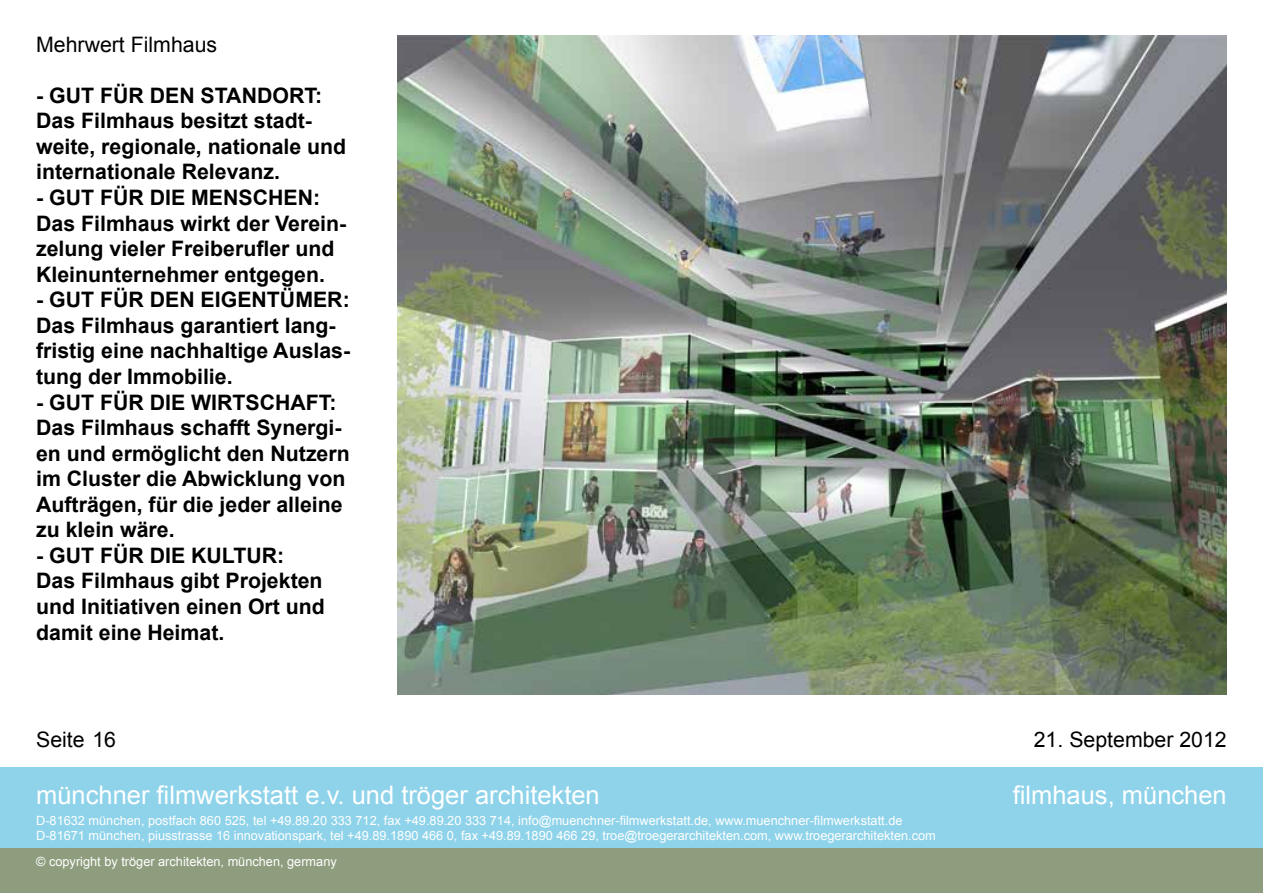
<style>
.page{position:relative;width:1263px;height:893px;background:#fff}
.page>*{position:absolute;margin:0;border:0;box-sizing:border-box;transform-origin:0 0}
.t1{font:25.5px "Arial";color:#fff}
.t2{font:700 21.3px/25.5px "Arial";color:#000}
.t3{font:21.3px "Arial";color:#000}
.t4{font:12.75px/15.3px "Arial";color:#fff}
</style>
<div class="page">
<img style="left:398px;top:36px;width:829px;height:659px">
<div style="left:0;top:767px;width:1263px;height:81px;background:#8ed3ea"></div>
<div style="left:0;top:848px;width:1263px;height:45px;background:#8d9d7d"></div>
<p class="t3" style="left:36px;top:30px;width:183px">Mehrwert Filmhaus</p>
<p class="t2" style="left:36px;top:83px;width:312px">- GUT FÜR DEN STANDORT:<br>Das Filmhaus besitzt stadt&shy;weite, regionale, nationale und internationale Relevanz.</p>
<p class="t2" style="left:36px;top:185px;width:312px">- GUT FÜR DIE MENSCHEN:<br>Das Filmhaus wirkt der Verein&shy;zelung vieler Freiberufler und<br>Kleinunternehmer entgegen.</p>
<p class="t2" style="left:36px;top:288px;width:316px">- GUT FÜR DEN EIGENTÜMER:<br>Das Filmhaus garantiert lang&shy;fristig eine nachhaltige Auslas&shy;tung der Immobilie.</p>
<p class="t2" style="left:36px;top:390px;width:315px">- GUT FÜR DIE WIRTSCHAFT:<br>Das Filmhaus schafft Synergi&shy;en und ermöglicht den Nutzern im Cluster die Abwicklung von<br>Aufträgen, für die jeder alleine zu klein wäre.</p>
<p class="t2" style="left:36px;top:543px;width:290px">- GUT FÜR DIE KULTUR:<br>Das Filmhaus gibt Projekten und Initiativen einen Ort und damit eine Heimat.</p>
<p class="t3" style="left:36px;top:726px;width:81px">Seite 16</p>
<p class="t1" style="left:36px;top:778px;width:565px">münchner filmwerkstatt e.v. und tröger architekten</p>
<p class="t4" style="left:36px;top:812px;width:901px">D-81632 münchen, postfach 860 525, tel +49.89.20 333 712, fax +49.89.20 333 714, info@muenchner-filmwerkstatt.de, www.muenchner-filmwerkstatt.de<br>D-81671 münchen, piusstrasse 16 innovationspark, tel +49.89.1890 466 0, fax +49.89.1890 466 29, troe@troegerarchitekten.com, www.troegerarchitekten.com</p>
<p class="t4" style="left:36px;top:854px;width:302px">© copyright by tröger architekten, münchen, germany</p>
<p class="t3" style="left:1034px;top:725px;width:194px">21. September 2012</p>
<p class="t1" style="left:1013px;top:778px;width:215px">filmhaus, münchen</p>
</div>
